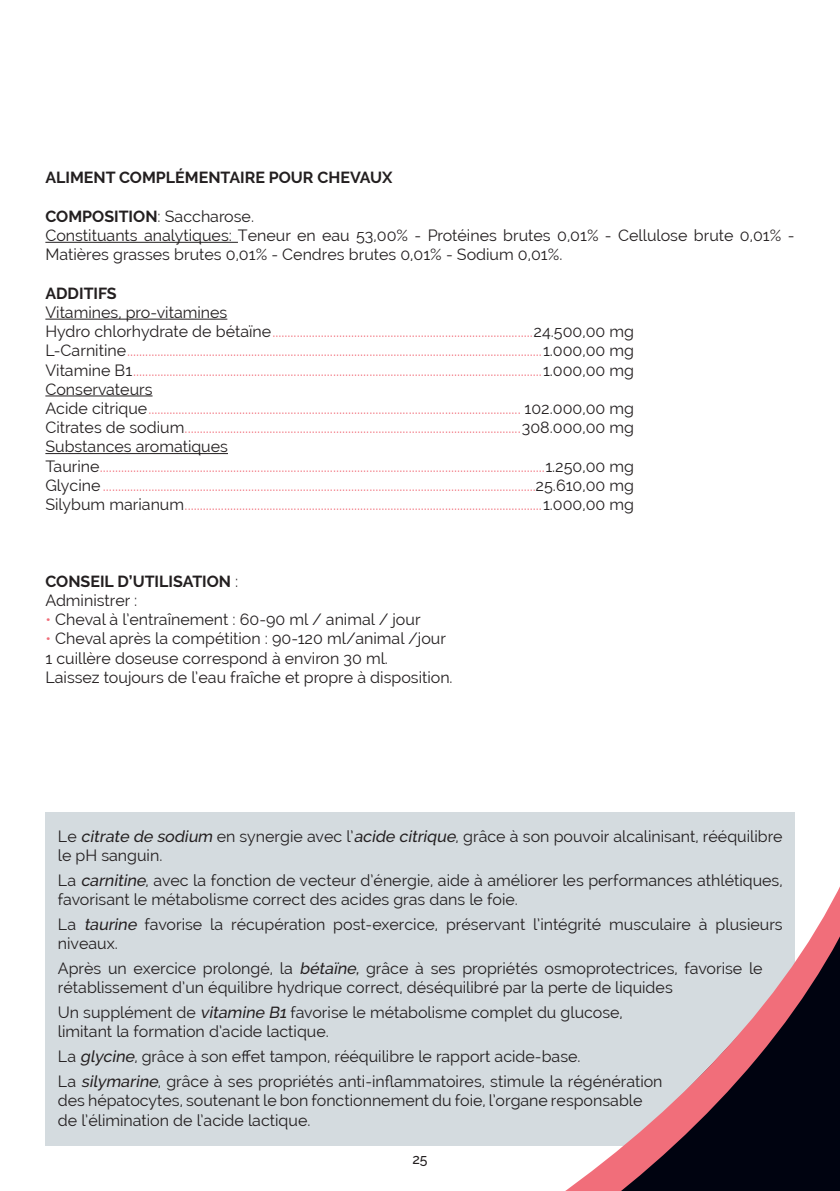
<style>
.page{position:relative;width:840px;height:1191px;background:#fff}
.page>*{position:absolute;margin:0;border:0;box-sizing:border-box;transform-origin:0 0}
.t1{font:16px/19.2px "Raleway";color:#f16e7a}
.t2{font:16px/19.2px "Raleway";color:#231f20}
.t3{font:700 16px/19.2px "Raleway";color:#231f20}
.t4{font:500 14px "Raleway";color:#231f20}
.s1{font-weight:700}
.s2{color:#231f20}
.s3{font-weight:400}
.s4{color:#f16e7a}
.s5{font-weight:500;font-style:italic}
</style>
<div class="page">
<div style="left:45px;top:812px;width:749px;height:333px;background:#d4dbdf"></div>
<hr style="left:45px;top:242px;width:193px;height:1px;background:#231f20">
<hr style="left:45px;top:319px;width:182px;height:1px;background:#231f20">
<hr style="left:45px;top:395px;width:107px;height:1px;background:#231f20">
<hr style="left:45px;top:453px;width:183px;height:1px;background:#231f20">
<svg style="left:272px;top:812px;width:567px;height:379px"></svg>
<p class="t3" style="left:45px;top:168px;width:348px">ALIMENT COMPLÉMENTAIRE POUR CHEVAUX</p>
<p class="t2" style="left:45px;top:207px;width:750px"><span class="s1">COMPOSITION</span>: Saccharose.<br>Constituants analytiques: Teneur en eau 53,00% - Protéines brutes 0,01% - Cellulose brute 0,01% -<br>Matières grasses brutes 0,01% - Cendres brutes 0,01% - Sodium 0,01%.</p>
<p class="t3" style="left:45px;top:283px;width:73px">ADDITIFS</p>
<p class="t1" style="left:45px;top:303px;width:590px"><span class="s2">Vitamines, pro-vitamines<br>Hydro chlorhydrate de bétaïne</span>......................................................................................<span class="s2">24.500,00 mg L-Carnitine</span>.........................................................................................................................................<span class="s2">1.000,00 mg Vitamine B1</span>.......................................................................................................................................<span class="s2">1.000,00 mg Conservateurs<br>Acide citrique</span>........................................................................................................................... <span class="s2">102.000,00 mg Citrates de sodium</span>...............................................................................................................<span class="s2">308.000,00 mg Substances aromatiques Taurine</span>...................................................................................................................................................<span class="s2">1.250,00 mg Glycine</span> ...............................................................................................................................................<span class="s2">25.610,00 mg Silybum marianum</span>......................................................................................................................<span class="s2">1.000,00 mg</span></p>
<p class="t3" style="left:45px;top:571px;width:194px">CONSEIL D’UTILISATION <span class="s3">:<br>Administrer :</span></p>
<p class="t2" style="left:45px;top:610px;width:376px"><span class="s4">•</span> Cheval à l’entraînement : 60-90 ml / animal / jour</p>
<p class="t2" style="left:45px;top:629px;width:408px"><span class="s4">•</span> Cheval après la compétition : 90-120 ml/animal /jour<br>1 cuillère doseuse correspond à environ 30 ml.<br>Laissez toujours de l’eau fraîche et propre à disposition.</p>
<p class="t2" style="left:58px;top:826px;width:726px">Le <span class="s5">citrate de sodium</span> en synergie avec l’<span class="s5">acide citrique</span>, grâce à son pouvoir alcalinisant, rééquilibre le pH sanguin.</p>
<p class="t2" style="left:58px;top:870px;width:725px">La <span class="s5">carnitine</span>, avec la fonction de vecteur d’énergie, aide à améliorer les performances athlétiques, favorisant le métabolisme correct des acides gras dans le foie.</p>
<p class="t2" style="left:58px;top:914px;width:725px">La <span class="s5">taurine</span> favorise la récupération post-exercice, préservant l’intégrité musculaire à plusieurs niveaux.</p>
<p class="t2" style="left:58px;top:959px;width:706px">Après un exercice prolongé, la <span class="s5">bétaïne,</span> grâce à ses propriétés osmoprotectrices, favorise le rétablissement d’un équilibre hydrique correct, déséquilibré par la perte de liquides</p>
<p class="t2" style="left:58px;top:1003px;width:566px">Un supplément de <span class="s5">vitamine B1</span> favorise le métabolisme complet du glucose, limitant la formation d’acide lactique.</p>
<p class="t2" style="left:58px;top:1044px;width:606px;line-height:24.8px">La <span class="s5">glycine</span>, grâce à son effet tampon, rééquilibre le rapport acide-base.<br>La <span class="s5">silymarine</span>, grâce à ses propriétés anti-inflammatoires, stimule la régénération</p>
<p class="t2" style="left:58px;top:1091px;width:586px">des hépatocytes, soutenant le bon fonctionnement du foie, l’organe responsable de l’élimination de l’acide lactique.</p>
<p class="t4" style="left:412px;top:1151px;width:17px">25</p>
</div>
